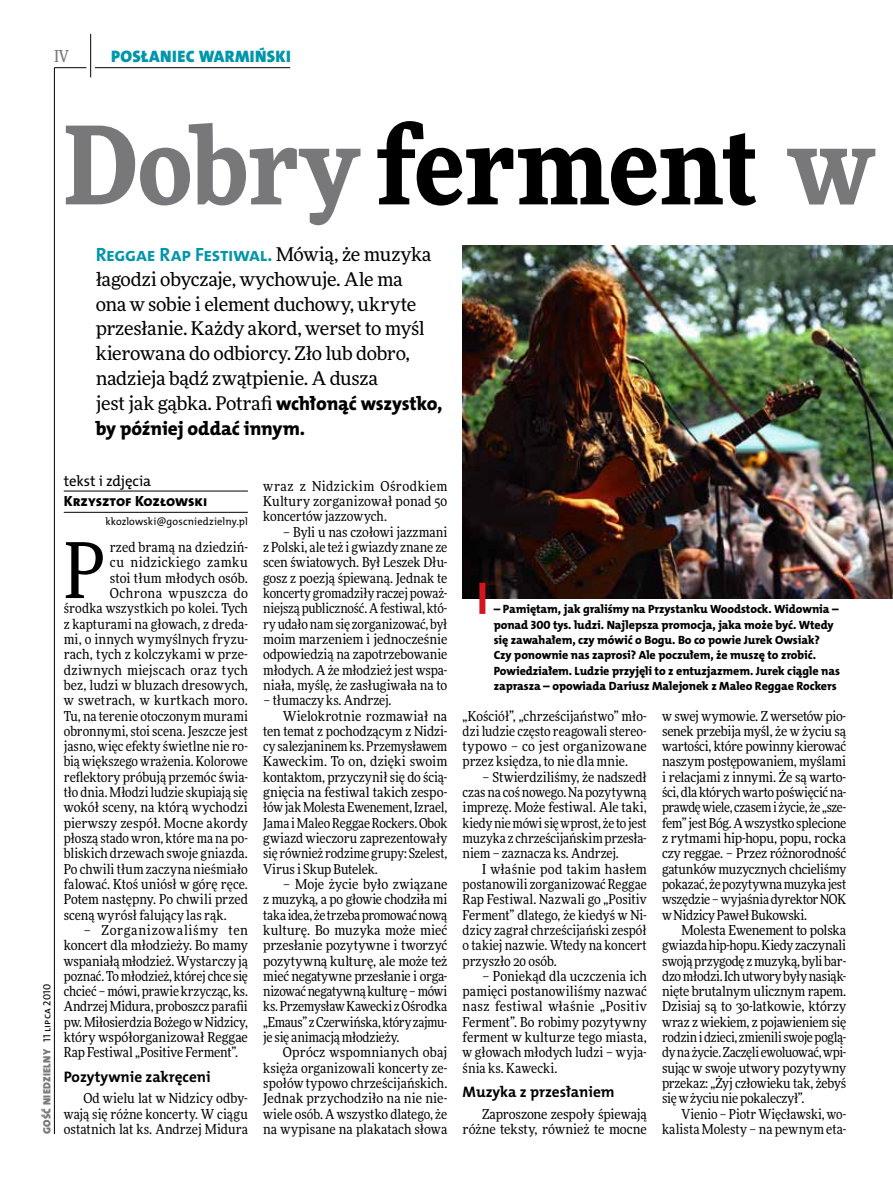
<style>
.page{position:relative;width:893px;height:1191px;background:#fff}
.page>*{position:absolute;margin:0;border:0;box-sizing:border-box;transform-origin:0 0}
.t1{font:900 108px "Freeday Narrow";color:#000}
.t2{font:76.95px "Freeday Narrow News";color:#000}
.t3{font:19.35px "The Mix HP7 Bld";letter-spacing:-.02em;color:#0096aa}
.t4{font:19.35px "The Mix HP8 Ex Bld";letter-spacing:-.005em;color:#000}
.t5{font:18.9px/24.9px "Freeday News";letter-spacing:-.015em;color:#000}
.t6{font:16.65px "The Mix HP9 Blk";letter-spacing:.02em;color:#0096aa}
.t7{font:500 16.5px "Freeday Narrow";color:#787779;scale:.9 1}
.t8{font:15.3px "The Mix HP7 Bld";color:#000}
.t9{font:14.85px "The Mix HP8 Ex Bld";letter-spacing:-.005em;color:#000}
.t10{font:14.85px "The Mix HP5 Plain";letter-spacing:-.01em;color:#000}
.t11{font:13.65px/15.3px "Freeday Narrow News";color:#000;text-align:justify}
.t12{font:13.65px "Freeday Narrow News";letter-spacing:.02em;color:#000}
.t13{font:13.65px "Freeday Narrow News";letter-spacing:-.02em;color:#000}
.t14{font:13.65px "Freeday Narrow News";letter-spacing:.035em;color:#000}
.t15{font:13.65px "Freeday Narrow News";letter-spacing:.03em;color:#000}
.t16{font:12px/15.3px "The Mix HP8 Ex Bld";letter-spacing:-.005em;color:#000}
.t17{font:10.5px "The Mix HP5 Plain";letter-spacing:.005em;color:#000}
.t18{font:10.5px "The Mix HP9 Blk";letter-spacing:.025em;color:#787779}
.s1{font-family:"The Mix HP5 Plain";color:#000}
.s2{color:#787779}
.s3{font-family:"Freeday News";font-size:18.9px;color:#000}
.s4{font-family:"The Mix HP8 Ex Bld";font-size:19.35px}
</style>
<div class="page">
<hr style="left:54px;top:67px;width:1px;height:1067px;background:#000">
<hr style="left:90px;top:34px;width:1px;height:43px;background:#000">
<hr style="left:54px;top:67px;width:32px;height:1px;background:#000">
<hr style="left:95px;top:67px;width:195px;height:1px;background:#000">
<hr style="left:64px;top:491px;width:184px;height:1px;background:#000">
<hr style="left:64px;top:512px;width:184px;height:1px;background:#000">
<img style="left:463px;top:246px;width:430px;height:352px">
<div style="left:479px;top:583px;width:6px;height:31px;background:#d3151f"></div>
<p class="t7" style="left:54px;top:46px;width:17px">IV</p>
<p class="t6" style="left:111px;top:46px;width:181px">POSŁANIEC WARMIŃSKI</p>
<p class="t18" style="left:40px;top:1134px;width:151px;rotate:-90deg">GOŚĆ NIEDZIELNY <span class="s1">11 lipca 2010</span></p>
<h1 class="t1" style="left:64px;top:95px;width:812px"><span class="s2">Dobry</span> ferment <span class="s2">w</span></h1>
<h3 class="t3" style="left:96px;top:242px;width:337px">Reggae Rap Festiwal. <span class="s3">Mówią, że muzyka</span></h3>
<h3 class="t5" style="left:96px;top:266px;width:348px">łagodzi obyczaje, wychowuje. Ale ma<br>ona w sobie i element duchowy, ukryte przesłanie. Każdy akord, werset to myśl kierowana do odbiorcy. Zło lub dobro, nadzieja bądź zwątpienie. A dusza<br>jest jak gąbka. Potrafi <span class="s4">wchłonąć wszystko,</span></h3>
<h3 class="t4" style="left:96px;top:416px;width:211px">by później oddać innym.</h3>
<p class="t10" style="left:64px;top:471px;width:89px">tekst i zdjęcia</p>
<p class="t9" style="left:64px;top:491px;width:145px">Krzysztof Kozłowski</p>
<p class="t17" style="left:106px;top:515px;width:144px">kkozlowski@goscniedzielny.pl</p>
<p class="t11" style="left:263px;top:478px;width:186px">wraz z Nidzickim Ośrodkiem Kultury zorganizował ponad 50 koncertów jazzowych.</p>
<p class="t11" style="left:263px;top:524px;width:186px;text-indent:20px">– Byli u nas czołowi jazzmani z Polski, ale też i gwiazdy znane ze scen światowych. Był Leszek Dłu&shy;gosz z poezją śpiewaną. Jednak te koncerty gromadziły raczej poważ&shy;niejszą publiczność. A festiwal, któ&shy;ry udało nam się zorganizować, był moim marzeniem i jednocześnie odpowiedzią na zapotrzebowanie młodych. A że młodzież jest wspa&shy;niała, myślę, że zasługiwała na to</p>
<p class="t11" style="left:263px;top:692px;width:130px">– tłumaczy ks. Andrzej.</p>
<p class="t11" style="left:283px;top:708px;width:166px">Wielokrotnie rozmawiał na</p>
<p class="t11" style="left:263px;top:723px;width:186px">ten temat z pochodzącym z Nidzi-</p>
<p class="t11" style="left:263px;top:738px;width:186px">cy salezjaninem ks. Przemysławem</p>
<p class="t11" style="left:263px;top:754px;width:186px">Kaweckim. To on, dzięki swoim</p>
<p class="t11" style="left:263px;top:769px;width:186px">kontaktom, przyczynił się do ścią-</p>
<p class="t11" style="left:263px;top:784px;width:186px">gnięcia na festiwal takich zespo-</p>
<p class="t13" style="left:263px;top:799px;width:186px">łów jak Molesta Ewenement, Izrael,</p>
<p class="t11" style="left:263px;top:815px;width:186px">Jama i Maleo Reggae Rockers. Obok</p>
<p class="t11" style="left:263px;top:830px;width:186px">gwiazd wieczoru zaprezentowały</p>
<p class="t11" style="left:263px;top:845px;width:186px">się również rodzime grupy: Szelest,</p>
<p class="t11" style="left:263px;top:861px;width:116px">Virus i Skup Butelek.</p>
<p class="t11" style="left:263px;top:876px;width:186px;text-indent:20px">– Moje życie było związane z muzyką, a po głowie chodziła mi taka idea, że trzeba promować nową kulturę. Bo muzyka może mieć przesłanie pozytywne i tworzyć pozytywną kulturę, ale może też mieć negatywne przesłanie i orga&shy;nizować negatywną kulturę – mówi ks. Przemysław Kawecki z Ośrodka „Emaus” z Czerwińska, który zajmu&shy;je się animacją młodzieży.</p>
<p class="t11" style="left:263px;top:1044px;width:186px;text-indent:20px">Oprócz wspomnianych obaj księża organizowali koncerty ze&shy;społów typowo chrześcijańskich.<br>Jednak przychodziło na nie nie&shy;wiele osób. A wszystko dlatego, że na wypisane na plakatach słowa</p>
<h2 class="t2" style="left:64px;top:523px;width:43px">P</h2>
<p class="t11" style="left:110px;top:539px;width:139px">rzed bramą na dziedziń-</p>
<p class="t14" style="left:110px;top:554px;width:139px">cu nidzickiego zamku</p>
<p class="t11" style="left:110px;top:570px;width:139px">stoi tłum młodych osób.</p>
<p class="t15" style="left:110px;top:585px;width:139px">Ochrona wpuszcza do</p>
<p class="t11" style="left:64px;top:600px;width:186px">środka wszystkich po kolei. Tych</p>
<p class="t11" style="left:64px;top:616px;width:186px">z kapturami na głowach, z dreda-</p>
<p class="t11" style="left:64px;top:631px;width:186px">mi, o innych wymyślnych fryzu-</p>
<p class="t11" style="left:64px;top:646px;width:186px">rach, tych z kolczykami w prze-</p>
<p class="t12" style="left:64px;top:661px;width:186px">dziwnych miejscach oraz tych</p>
<p class="t11" style="left:64px;top:677px;width:186px">bez, ludzi w bluzach dresowych,</p>
<p class="t12" style="left:64px;top:692px;width:186px">w swetrach, w kurtkach moro.</p>
<p class="t11" style="left:64px;top:708px;width:186px">Tu, na terenie otoczonym murami</p>
<p class="t11" style="left:64px;top:723px;width:186px">obronnymi, stoi scena. Jeszcze jest</p>
<p class="t11" style="left:64px;top:738px;width:186px">jasno, więc efekty świetlne nie ro-</p>
<p class="t11" style="left:64px;top:754px;width:186px">bią większego wrażenia. Kolorowe</p>
<p class="t11" style="left:64px;top:769px;width:186px">reflektory próbują przemóc świa-</p>
<p class="t11" style="left:64px;top:784px;width:186px">tło dnia. Młodzi ludzie skupiają się</p>
<p class="t11" style="left:64px;top:799px;width:186px">wokół sceny, na którą wychodzi</p>
<p class="t11" style="left:64px;top:815px;width:186px">pierwszy zespół. Mocne akordy</p>
<p class="t11" style="left:64px;top:830px;width:186px">płoszą stado wron, które ma na po-</p>
<p class="t11" style="left:64px;top:845px;width:186px">bliskich drzewach swoje gniazda.</p>
<p class="t11" style="left:64px;top:861px;width:186px">Po chwili tłum zaczyna nieśmiało</p>
<p class="t11" style="left:64px;top:876px;width:186px">falować. Ktoś uniósł w górę ręce.</p>
<p class="t11" style="left:64px;top:891px;width:186px">Potem następny. Po chwili przed</p>
<p class="t11" style="left:64px;top:907px;width:165px">sceną wyrósł falujący las rąk.</p>
<p class="t11" style="left:64px;top:922px;width:186px;text-indent:20px">– Zorganizowaliśmy ten koncert dla młodzieży. Bo mamy wspaniałą młodzież. Wystarczy ją poznać. To młodzież, której chce się chcieć – mówi, prawie krzycząc, ks.<br>Andrzej Midura, proboszcz parafii pw. Miłosierdzia Bożego w Nidzicy, który współorganizował Reggae Rap Festiwal „Positive Ferment”.</p>
<p class="t8" style="left:64px;top:1066px;width:148px">Pozytywnie zakręceni</p>
<p class="t11" style="left:64px;top:1090px;width:186px;text-indent:20px">Od wielu lat w Nidzicy odby&shy;wają się różne koncerty. W ciągu ostatnich lat ks. Andrzej Midura</p>
<p class="t16" style="left:494px;top:602px;width:348px">– Pamiętam, jak graliśmy na Przystanku Woodstock. Widownia – ponad 300 tys. ludzi. Najlepsza promocja, jaka może być. Wtedy się zawahałem, czy mówić o Bogu. Bo co powie Jurek Owsiak?<br>Czy ponownie nas zaprosi? Ale poczułem, że muszę to zrobić.<br>Powiedziałem. Ludzie przyjęli to z entuzjazmem. Jurek ciągle nas zaprasza – opowiada Dariusz Malejonek z Maleo Reggae Rockers</p>
<p class="t11" style="left:463px;top:708px;width:186px">„Kościół”, „chrześcijaństwo” mło&shy;dzi ludzie często reagowali stereo&shy;typowo – co jest organizowane przez księdza, to nie dla mnie.</p>
<p class="t11" style="left:463px;top:769px;width:186px;text-indent:20px">– Stwierdziliśmy, że nadszedł czas na coś nowego. Na pozytywną imprezę. Może festiwal. Ale taki, kiedy nie mówi się wprost, że to jest muzyka z chrześcijańskim przesła&shy;niem – zaznacza ks. Andrzej.</p>
<p class="t11" style="left:463px;top:861px;width:186px;text-indent:20px">I właśnie pod takim hasłem postanowili zorganizować Reggae Rap Festiwal. Nazwali go „Positiv Ferment” dlatego, że kiedyś w Ni&shy;dzicy zagrał chrześcijański zespół o takiej nazwie. Wtedy na koncert przyszło 20 osób.</p>
<p class="t11" style="left:463px;top:968px;width:186px;text-indent:20px">– Poniekąd dla uczczenia ich pamięci postanowiliśmy nazwać nasz festiwal właśnie „Positiv Ferment”. Bo robimy pozytywny ferment w kulturze tego miasta, w głowach młodych ludzi – wyja&shy;śnia ks. Kawecki.</p>
<p class="t8" style="left:463px;top:1081px;width:153px">Muzyka z przesłaniem</p>
<p class="t11" style="left:463px;top:1106px;width:186px;text-align:right">Zaproszone zespoły śpiewają różne teksty, również te mocne</p>
<p class="t11" style="left:662px;top:708px;width:186px">w swej wymowie. Z wersetów pio&shy;senek przebija myśl, że w życiu są wartości, które powinny kierować naszym postępowaniem, myślami i relacjami z innymi. Że są warto&shy;ści, dla których warto poświęcić na&shy;prawdę wiele, czasem i życie, że „sze&shy;fem” jest Bóg. A wszystko splecione z rytmami hip-hopu, popu, rocka czy reggae. – Przez różnorodność gatunków muzycznych chcieliśmy pokazać, że pozytywna muzyka jest wszędzie – wyjaśnia dyrektor NOK w Nidzicy Paweł Bukowski.</p>
<p class="t11" style="left:662px;top:922px;width:186px;text-indent:20px">Molesta Ewenement to polska gwiazda hip-hopu. Kiedy zaczynali swoją przygodę z muzyką, byli bar&shy;dzo młodzi. Ich utwory były nasiąk&shy;nięte brutalnym ulicznym rapem.<br>Dzisiaj są to 30-latkowie, którzy wraz z wiekiem, z pojawieniem się rodzin i dzieci, zmienili swoje poglą&shy;dy na życie. Zaczęli ewoluować, wpi&shy;sując w swoje utwory pozytywny przekaz: „Żyj człowieku tak, żebyś się w życiu nie pokaleczył”.</p>
<p class="t11" style="left:662px;top:1106px;width:186px;text-align:right">Vienio – Piotr Więcławski, wo&shy;kalista Molesty – na pewnym eta-</p>
</div>
